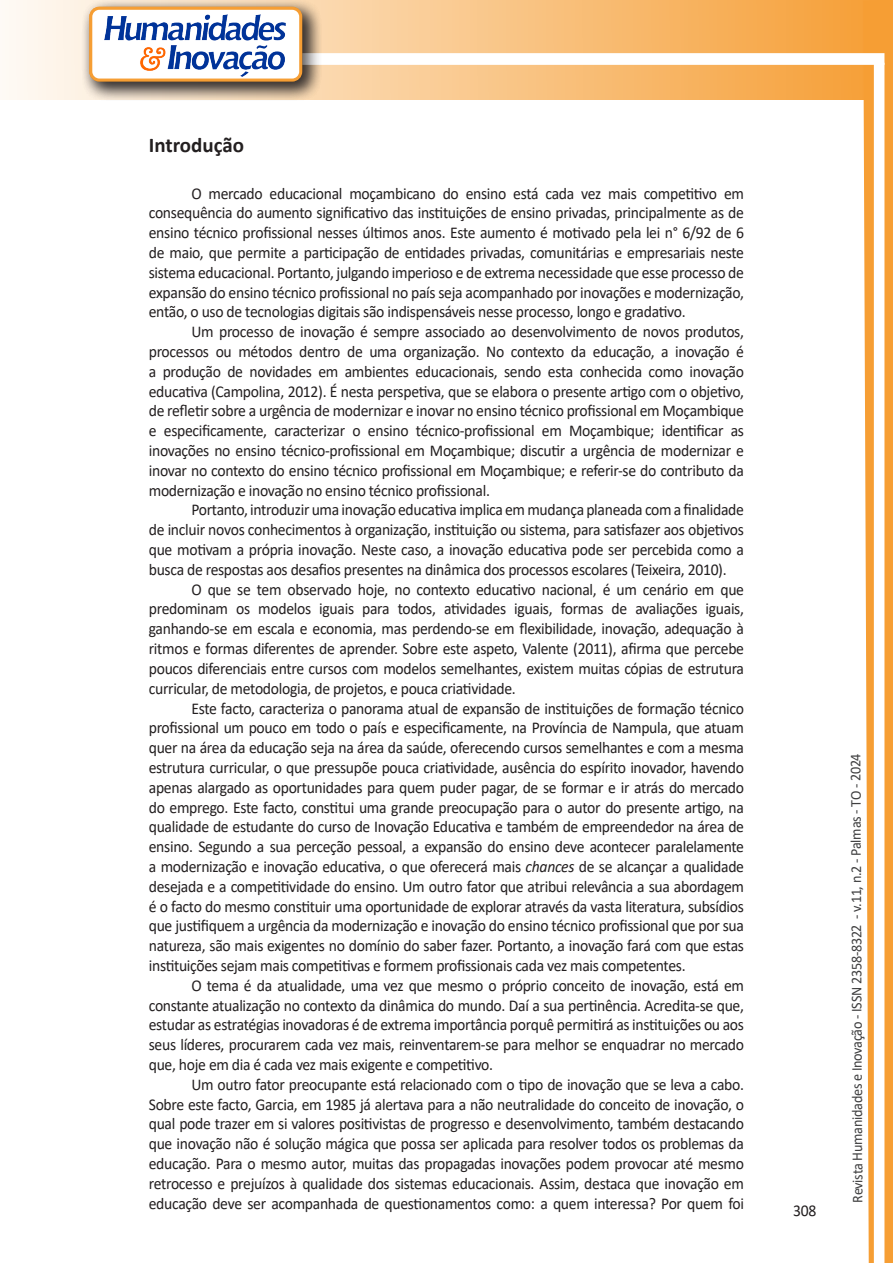
<style>
.page{position:relative;width:893px;height:1263px;background:#fff}
.page>*{position:absolute;margin:0;border:0;box-sizing:border-box;transform-origin:0 0}
.Titulo_2{font:700 21px "Calibri";color:#231f20}
.texto{font:16.5px/19.8px "Calibri";letter-spacing:-.02em;color:#231f20;text-align:justify;scale:.95 1}
.t1{font:15px "Calibri";letter-spacing:-.025em;color:#3e3e3f;scale:.95 1}
.s1{font-style:italic}
</style>
<div class="page">
<svg style="left:5px;top:0;width:858px;height:100px;background:#f9c484"></svg>
<div style="left:302px;top:53px;width:582px;height:12px;background:#fff;border:2px solid #fff"></div>
<svg style="left:863px;top:0;width:30px;height:1263px"></svg>
<div style="left:81px;top:0;width:241px;height:102px;background:#231f20;opacity:.75"></div>
<div style="left:91px;top:8px;width:210px;height:72px;background:#fff;border-radius:9px"></div>
<img style="left:104px;top:14px;width:181px;height:62px">
<div style="left:89px;top:7px;width:213px;height:75px;border:3px solid #f69e34;border-radius:9px"></div>
<p class="Titulo_2" style="left:149px;top:130px;width:97px">Introdução</p>
<p class="texto" style="left:149px;top:183px;width:628px;text-indent:43px">O mercado educacional moçambicano do ensino está cada vez mais competitivo em consequência do aumento significativo das instituições de ensino privadas, principalmente as de ensino técnico profissional nesses últimos anos. Este aumento é motivado pela lei n° 6/92 de 6 de maio, que permite a participação de entidades privadas, comunitárias e empresariais neste sistema educacional. Portanto, julgando imperioso e de extrema necessidade que esse processo de expansão do ensino técnico profissional no país seja acompanhado por inovações e modernização, então, o uso de tecnologias digitais são indispensáveis nesse processo, longo e gradativo.</p>
<p class="texto" style="left:149px;top:321px;width:628px;text-indent:43px">Um processo de inovação é sempre associado ao desenvolvimento de novos produtos, processos ou métodos dentro de uma organização. No contexto da educação, a inovação é a produção de novidades em ambientes educacionais, sendo esta conhecida como inovação educativa (Campolina, 2012). É nesta perspetiva, que se elabora o presente artigo com o objetivo, de refletir sobre a urgência de modernizar e inovar no ensino técnico profissional em Moçambique e especificamente, caracterizar o ensino técnico-profissional em Moçambique; identificar as inovações no ensino técnico-profissional em Moçambique; discutir a urgência de modernizar e inovar no contexto do ensino técnico profissional em Moçambique; e referir-se do contributo da modernização e inovação no ensino técnico profissional.</p>
<p class="texto" style="left:149px;top:500px;width:628px;text-indent:43px">Portanto, introduzir uma inovação educativa implica em mudança planeada com a finalidade de incluir novos conhecimentos à organização, instituição ou sistema, para satisfazer aos objetivos que motivam a própria inovação. Neste caso, a inovação educativa pode ser percebida como a busca de respostas aos desafios presentes na dinâmica dos processos escolares (Teixeira, 2010).</p>
<p class="texto" style="left:149px;top:579px;width:628px;text-indent:43px">O que se tem observado hoje, no contexto educativo nacional, é um cenário em que predominam os modelos iguais para todos, atividades iguais, formas de avaliações iguais, ganhando-se em escala e economia, mas perdendo-se em flexibilidade, inovação, adequação à ritmos e formas diferentes de aprender. Sobre este aspeto, Valente (2011), afirma que percebe poucos diferenciais entre cursos com modelos semelhantes, existem muitas cópias de estrutura curricular, de metodologia, de projetos, e pouca criatividade.</p>
<p class="texto" style="left:149px;top:698px;width:628px;text-indent:43px">Este facto, caracteriza o panorama atual de expansão de instituições de formação técnico profissional um pouco em todo o país e especificamente, na Província de Nampula, que atuam quer na área da educação seja na área da saúde, oferecendo cursos semelhantes e com a mesma estrutura curricular, o que pressupõe pouca criatividade, ausência do espírito inovador, havendo apenas alargado as oportunidades para quem puder pagar, de se formar e ir atrás do mercado do emprego. Este facto, constitui uma grande preocupação para o autor do presente artigo, na qualidade de estudante do curso de Inovação Educativa e também de empreendedor na área de ensino. Segundo a sua perceção pessoal, a expansão do ensino deve acontecer paralelamente a modernização e inovação educativa, o que oferecerá mais <span class="s1">chances</span> de se alcançar a qualidade desejada e a competitividade do ensino. Um outro fator que atribui relevância a sua abordagem é o facto do mesmo constituir uma oportunidade de explorar através da vasta literatura, subsídios que justifiquem a urgência da modernização e inovação do ensino técnico profissional que por sua natureza, são mais exigentes no domínio do saber fazer. Portanto, a inovação fará com que estas instituições sejam mais competitivas e formem profissionais cada vez mais competentes.</p>
<p class="texto" style="left:149px;top:975px;width:628px;text-indent:43px">O tema é da atualidade, uma vez que mesmo o próprio conceito de inovação, está em constante atualização no contexto da dinâmica do mundo. Daí a sua pertinência. Acredita-se que, estudar as estratégias inovadoras é de extrema importância porquê permitirá as instituições ou aos seus líderes, procurarem cada vez mais, reinventarem-se para melhor se enquadrar no mercado que, hoje em dia é cada vez mais exigente e competitivo.</p>
<p class="texto" style="left:149px;top:1074px;width:628px;text-indent:43px">Um outro fator preocupante está relacionado com o tipo de inovação que se leva a cabo.<br>Sobre este facto, Garcia, em 1985 já alertava para a não neutralidade do conceito de inovação, o qual pode trazer em si valores positivistas de progresso e desenvolvimento, também destacando que inovação não é solução mágica que possa ser aplicada para resolver todos os problemas da educação. Para o mesmo autor, muitas das propagadas inovações podem provocar até mesmo retrocesso e prejuízos à qualidade dos sistemas educacionais. Assim, destaca que inovação em educação deve ser acompanhada de questionamentos como: a quem interessa? Por quem foi</p>
<p class="texto" style="left:793px;top:1200px;width:26px">308</p>
<p class="t1" style="left:846px;top:1203px;width:475px;rotate:-90deg">Revista Humanidades e Inovação - ISSN 2358-8322 - v.11, n.2 - Palmas - TO - 2024</p>
</div>
